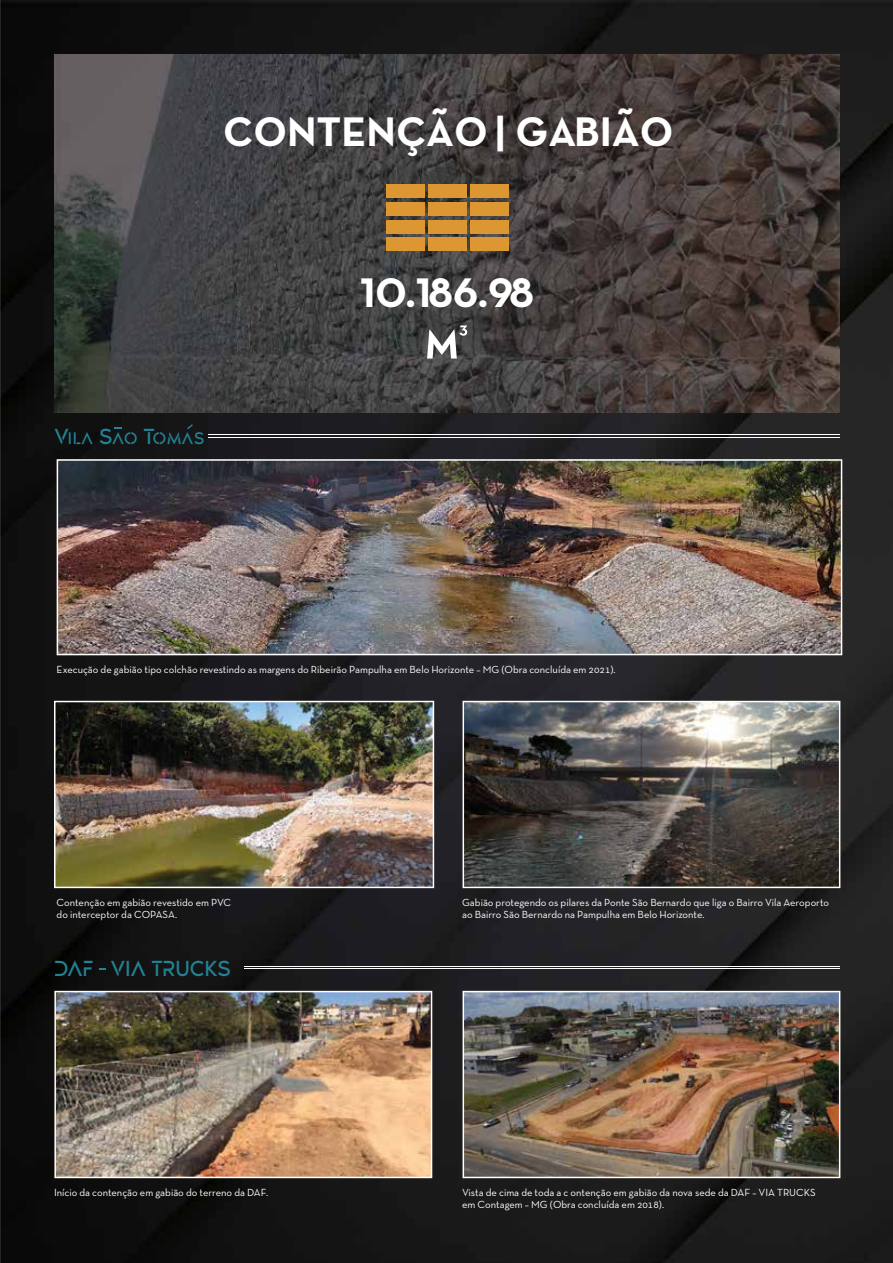
<style>
.page{position:relative;width:893px;height:1263px;background:#fff}
.page>*{position:absolute;margin:0;border:0;box-sizing:border-box;transform-origin:0 0}
.t1{font:42.15px "Neutra Text Bold Alt";color:#fff}
.t2{font:24.45px "DESIGNER Regular";color:#218395}
.t3{font:10.5px/12.6px "Neutra Text TF";color:#fff}
</style>
<div class="page">
<img style="left:0;top:0;width:893px;height:1263px">
<img style="left:55px;top:54px;width:785px;height:358px">
<div style="left:386px;top:184px;width:38px;height:14px;background:#dc9732"></div>
<div style="left:428px;top:184px;width:38px;height:14px;background:#dc9732"></div>
<div style="left:470px;top:184px;width:38px;height:14px;background:#dc9732"></div>
<div style="left:386px;top:202px;width:38px;height:14px;background:#dc9732"></div>
<div style="left:428px;top:202px;width:38px;height:14px;background:#dc9732"></div>
<div style="left:470px;top:202px;width:38px;height:14px;background:#dc9732"></div>
<div style="left:386px;top:220px;width:38px;height:13px;background:#dc9732"></div>
<div style="left:428px;top:220px;width:38px;height:13px;background:#dc9732"></div>
<div style="left:470px;top:220px;width:38px;height:13px;background:#dc9732"></div>
<div style="left:386px;top:238px;width:38px;height:13px;background:#dc9732"></div>
<div style="left:428px;top:238px;width:38px;height:13px;background:#dc9732"></div>
<div style="left:470px;top:238px;width:38px;height:13px;background:#dc9732"></div>
<svg style="left:427px;top:325px;width:40px;height:34px"></svg>
<img style="left:57px;top:459px;width:785px;height:196px">
<img style="left:463px;top:701px;width:377px;height:187px">
<img style="left:463px;top:991px;width:377px;height:187px">
<img style="left:54px;top:991px;width:378px;height:187px">
<img style="left:54px;top:701px;width:380px;height:187px">
<hr style="left:208px;top:434px;width:632px;height:1px;background:#fff">
<hr style="left:208px;top:437px;width:632px;height:1px;background:#fff">
<hr style="left:244px;top:966px;width:596px;height:1px;background:#fff">
<hr style="left:244px;top:969px;width:596px;height:1px;background:#fff">
<svg style="left:115px;top:427px;width:7px;height:2px"></svg>
<svg style="left:187px;top:424px;width:6px;height:5px"></svg>
<h1 class="t1" style="left:223px;top:105px;width:452px">CONTENÇÃO | GABIÃO</h1>
<h2 class="t2" style="left:54px;top:422px;width:152px">Vila Sao Tomas</h2>
<h1 class="t1" style="left:360px;top:267px;width:176px">10.186.98</h1>
<p class="t3" style="left:57px;top:662px;width:561px">Execução de gabião tipo colchão revestindo as margens do Ribeirão Pampulha em Belo Horizonte – MG (Obra concluída em 2021).</p>
<p class="t3" style="left:57px;top:896px;width:176px">Contenção em gabião revestido em PVC do interceptor da COPASA.</p>
<p class="t3" style="left:462px;top:896px;width:369px">Gabião protegendo os pilares da Ponte São Bernardo que liga o Bairro Vila Aeroporto ao Bairro São Bernardo na Pampulha em Belo Horizonte.</p>
<h2 class="t2" style="left:54px;top:953px;width:178px">DAF VIA TRUCKS</h2>
<p class="t3" style="left:54px;top:1186px;width:216px">Início da contenção em gabião do terreno da DAF.</p>
<p class="t3" style="left:462px;top:1186px;width:355px">Vista de cima de toda a c ontenção em gabião da nova sede da DAF – VIA TRUCKS em Contagem – MG (Obra concluída em 2018).</p>
</div>
